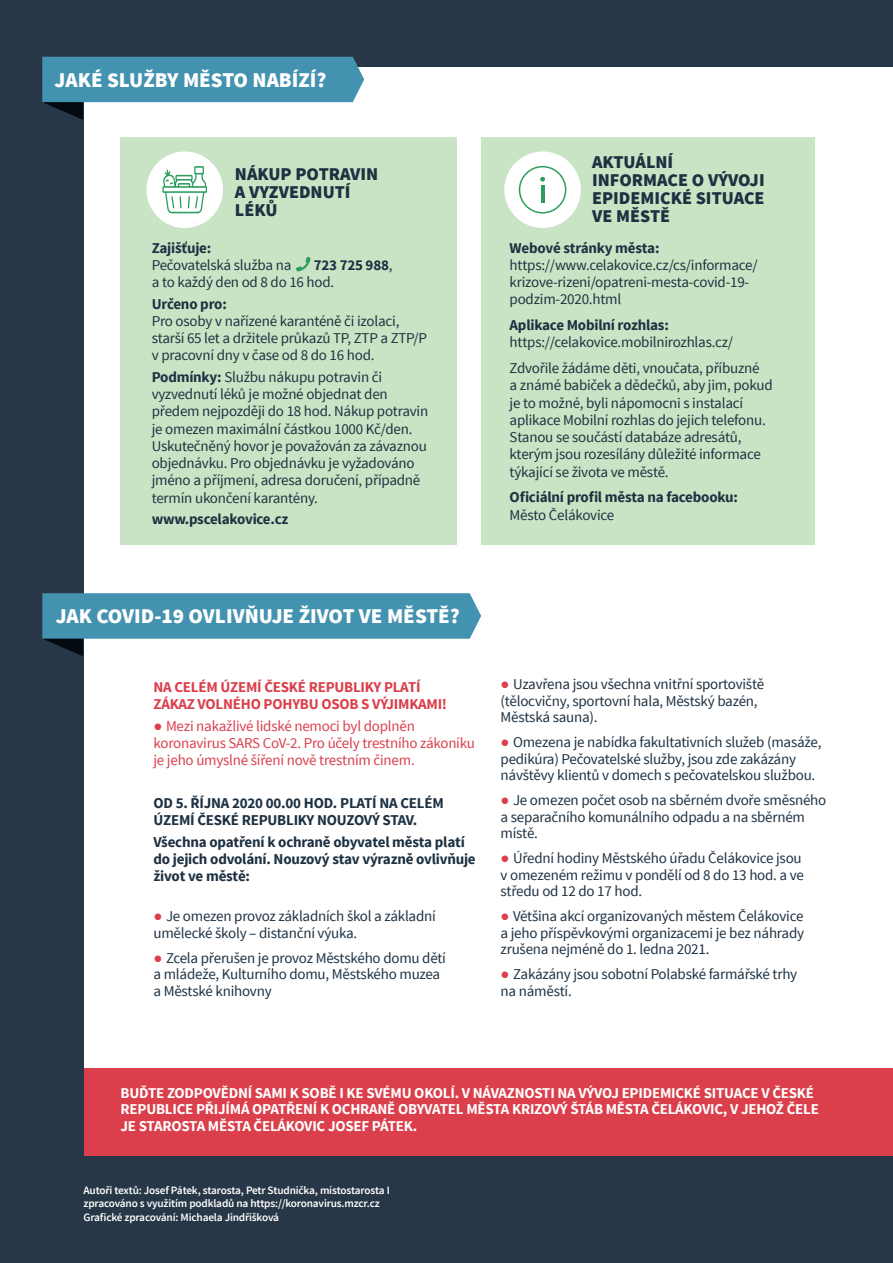
<style>
.page{position:relative;width:893px;height:1263px;background:#fff}
.page>*{position:absolute;margin:0;border:0;box-sizing:border-box;transform-origin:0 0}
.t1{font:900 21px "Source Sans Pro";color:#fff}
.t2{font:900 18px/18px "Source Sans Pro";color:#1d3142}
.t3{font:15px/17.2px "Source Sans Pro";letter-spacing:-.015em;color:#1d3142}
.t4{font:700 15px/17.2px "Source Sans Pro";letter-spacing:-.015em;color:#1d3142}
.t5{font:700 15px/16.5px "Source Sans Pro";letter-spacing:-.015em;color:#fff}
.t6{font:15px/17.2px "Source Sans Pro";letter-spacing:-.015em;color:#da3f4b}
.t7{font:700 15px/17.2px "Source Sans Pro";letter-spacing:-.015em;color:#da3f4b}
.t8{font:600 11.25px/13.5px "Source Sans Pro";letter-spacing:-.015em;color:#fff}
.s1{font-weight:700}
.s2{font-family:"Noto Sans";font-weight:700}
.s3{font-family:"Noto Sans";font-weight:700;color:#da3f4b}
</style>
<div class="page">
<div style="left:35px;top:0;width:858px;height:67px;background:#273747"></div>
<div style="left:0;top:1154px;width:893px;height:109px;background:#273747"></div>
<div style="left:481px;top:137px;width:334px;height:407px;background:#c9e4c4"></div>
<div style="left:120px;top:137px;width:337px;height:407px;background:#c9e4c4"></div>
<svg style="left:296px;top:257px;width:14px;height:14px"></svg>
<div style="left:146px;top:151px;width:77px;height:77px;background:#fff;border-radius:50%"></div>
<svg style="left:162px;top:166px;width:45px;height:47px"></svg>
<div style="left:504px;top:151px;width:77px;height:77px;background:#fff;border-radius:50%"></div>
<hr style="left:541px;top:185px;width:3px;height:18px;background:#2b9e5d">
<svg style="left:540px;top:177px;width:5px;height:5px"></svg>
<div style="left:519px;top:166px;width:47px;height:48px;border:2px solid #2b9e5d;border-radius:50%"></div>
<div style="left:10px;top:1068px;width:883px;height:87px;background:#da3f4b"></div>
<div style="left:0;top:0;width:83px;height:1263px;background:#273747"></div>
<svg style="left:42px;top:57px;width:322px;height:63px"></svg>
<svg style="left:42px;top:593px;width:439px;height:63px"></svg>
<h1 class="t1" style="left:55px;top:66px;width:273px">JAKÉ SLUŽBY MĚSTO NABÍZÍ?</h1>
<p class="t2" style="left:235px;top:166px;width:145px">NÁKUP POTRAVIN<br>A VYZVEDNUTÍ<br>LÉKŮ</p>
<p class="t4" style="left:152px;top:239px;width:61px">Zajišťuje:</p>
<p class="t3" style="left:152px;top:256px;width:141px">Pečovatelská služba na</p>
<p class="t3" style="left:152px;top:256px;width:242px;text-indent:162px"><span class="s1">723 725 988</span>, a to každý den od 8 do 16 hod.</p>
<p class="t4" style="left:152px;top:295px;width:77px">Určeno pro:</p>
<p class="t3" style="left:152px;top:312px;width:277px">Pro osoby v nařízené karanténě či izolaci, starší 65 let a držitele průkazů TP, ZTP a ZTP/P v pracovní dny v čase od 8 do 16 hod.</p>
<p class="t3" style="left:152px;top:368px;width:278px"><span class="s1">Podmínky:</span> Službu nákupu potravin či vyzvednutí léků je možné objednat den předem nejpozději do 18 hod. Nákup potravin je omezen maximální částkou 1000 Kč/den.<br>Uskutečněný hovor je považován za závaznou objednávku. Pro objednávku je vyžadováno jméno a příjmení, adresa doručení, případně termín ukončení karantény.</p>
<p class="t4" style="left:152px;top:510px;width:138px">www.pscelakovice.cz</p>
<p class="t2" style="left:592px;top:153px;width:174px">AKTUÁLNÍ<br>INFORMACE O VÝVOJI<br>EPIDEMICKÉ SITUACE<br>VE MĚSTĚ</p>
<p class="t4" style="left:510px;top:239px;width:151px">Webové stránky města:</p>
<p class="t3" style="left:510px;top:256px;width:250px">https://www.celakovice.cz/cs/informace/ krizove-rizeni/opatreni-mesta-covid-19- podzim-2020.html</p>
<p class="t4" style="left:510px;top:317px;width:161px">Aplikace Mobilní rozhlas:</p>
<p class="t3" style="left:510px;top:330px;width:252px;line-height:25.8px">https://celakovice.mobilnirozhlas.cz/<br>Zdvořile žádáme děti, vnoučata, příbuzné</p>
<p class="t3" style="left:510px;top:377px;width:265px">a známé babiček a dědečků, aby jim, pokud je to možné, byli nápomocni s instalací aplikace Mobilní rozhlas do jejich telefonu.<br>Stanou se součástí databáze adresátů, kterým jsou rozesílány důležité informace týkající se života ve městě.</p>
<p class="t4" style="left:510px;top:489px;width:230px">Oficiální profil města na facebooku:</p>
<p class="t3" style="left:510px;top:506px;width:106px">Město Čelákovice</p>
<h1 class="t1" style="left:56px;top:602px;width:406px">JAK COVID-19 OVLIVŇUJE ŽIVOT VE MĚSTĚ?</h1>
<p class="t7" style="left:153px;top:679px;width:295px">NA CELÉM ÚZEMÍ ČESKÉ REPUBLIKY PLATÍ<br>ZÁKAZ VOLNÉHO POHYBU OSOB S VÝJIMKAMI!</p>
<p class="t6" style="left:153px;top:717px;width:323px"><span class="s2">●</span> Mezi nakažlivé lidské nemoci byl doplněn koronavirus SARS CoV-2. Pro účely trestního zákoníku je jeho úmyslné šíření nově trestním činem.</p>
<p class="t4" style="left:153px;top:795px;width:292px">OD 5. ŘÍJNA 2020 00.00 HOD. PLATÍ NA CELÉM<br>ÚZEMÍ ČESKÉ REPUBLIKY NOUZOVÝ STAV.</p>
<p class="t4" style="left:153px;top:834px;width:324px">Všechna opatření k ochraně obyvatel města platí do jejich odvolání. Nouzový stav výrazně ovlivňuje život ve městě:</p>
<p class="t3" style="left:153px;top:908px;width:284px;line-height:16.5px"><span class="s3">●</span> Je omezen provoz základních škol a základní umělecké školy – distanční výuka.</p>
<p class="t3" style="left:153px;top:950px;width:294px;line-height:16.5px"><span class="s3">●</span> Zcela přerušen je provoz Městského domu dětí a mládeže, Kulturního domu, Městského muzea a Městské knihovny</p>
<p class="t3" style="left:501px;top:676px;width:265px;line-height:16.5px"><span class="s3">●</span> Uzavřena jsou všechna vnitřní sportoviště (tělocvičny, sportovní hala, Městský bazén,<br>Městská sauna).</p>
<p class="t3" style="left:501px;top:734px;width:322px;line-height:16.5px"><span class="s3">●</span> Omezena je nabídka fakultativních služeb (masáže, pedikúra) Pečovatelské služby, jsou zde zakázány návštěvy klientů v domech s pečovatelskou službou.</p>
<p class="t3" style="left:501px;top:792px;width:327px;line-height:16.5px"><span class="s3">●</span> Je omezen počet osob na sběrném dvoře směsného a separačního komunálního odpadu a na sběrném místě.</p>
<p class="t3" style="left:501px;top:850px;width:305px;line-height:16.5px"><span class="s3">●</span> Úřední hodiny Městského úřadu Čelákovice jsou v omezeném režimu v pondělí od 8 do 13 hod. a ve středu od 12 do 17 hod.</p>
<p class="t3" style="left:501px;top:908px;width:305px;line-height:16.5px;text-align:justify"><span class="s3">●</span> Většina akcí organizovaných městem Čelákovice a jeho příspěvkovými organizacemi je bez náhrady zrušena nejméně do 1. ledna 2021.</p>
<p class="t3" style="left:501px;top:966px;width:298px;line-height:16.5px"><span class="s3">●</span> Zakázány jsou sobotní Polabské farmářské trhy na náměstí.</p>
<p class="t5" style="left:121px;top:1085px;width:700px">BUĎTE ZODPOVĚDNÍ SAMI K SOBĚ I KE SVÉMU OKOLÍ. V NÁVAZNOSTI NA VÝVOJ EPIDEMICKÉ SITUACE V ČESKÉ<br>REPUBLICE PŘIJÍMÁ OPATŘENÍ K OCHRANĚ OBYVATEL MĚSTA KRIZOVÝ ŠTÁB MĚSTA ČELÁKOVIC, V JEHOŽ ČELE<br>JE STAROSTA MĚSTA ČELÁKOVIC JOSEF PÁTEK.</p>
<p class="t8" style="left:84px;top:1184px;width:308px">Autoři textů: Josef Pátek, starosta, Petr Studnička, místostarosta I zpracováno s využitím podkladů na https://koronavirus.mzcr.cz<br>Grafické zpracování: Michaela Jindřišková</p>
</div>
